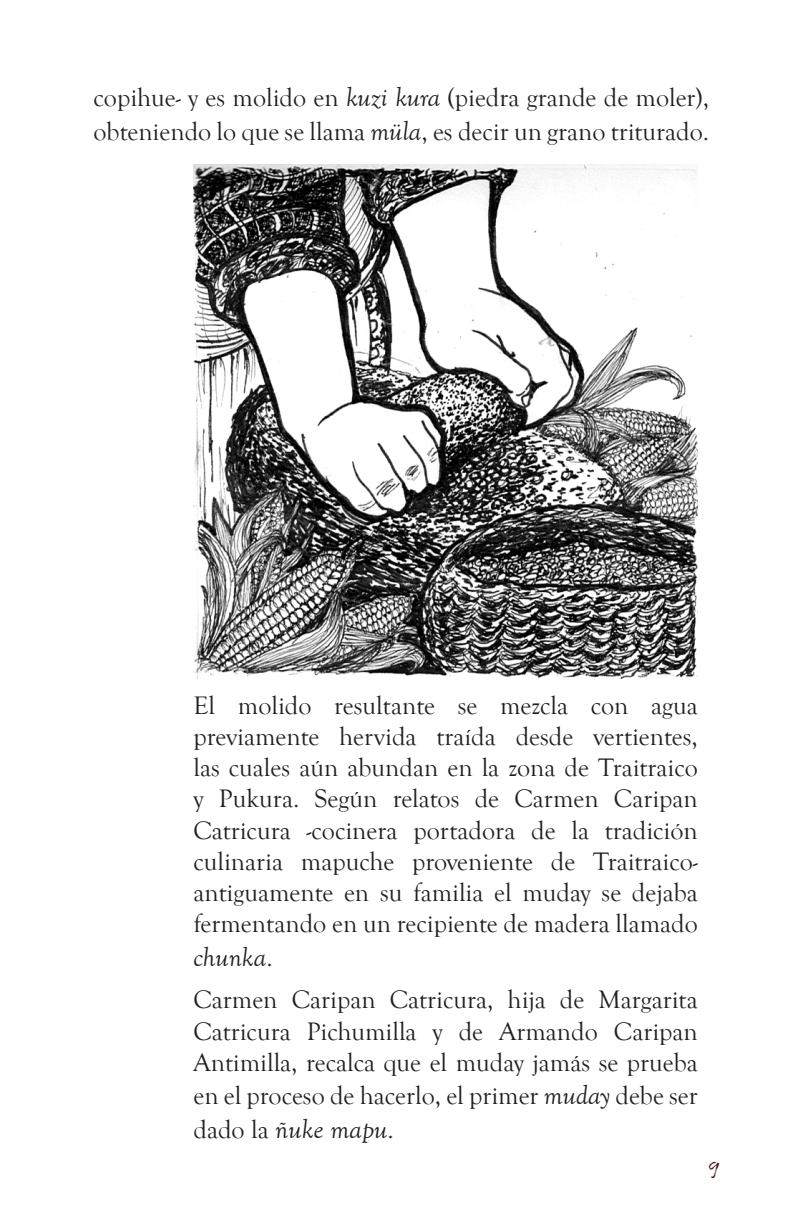
<style>
.page{position:relative;width:792px;height:1224px;background:#fff}
.page>*{position:absolute;margin:0;border:0;box-sizing:border-box;transform-origin:0 0}
.t1{font:italic 28px "Goudy Old Style T";color:#231f20}
.t2{font:26px/31.2px "Goudy Old Style T";color:#231f20;text-align:justify}
.t3{font:24px "Lemon Tuesday";color:#521f22}
.s1{font-style:italic;font-size:28px}
.s2{font-style:normal;font-size:26px}
</style>
<div class="page">
<img style="left:193px;top:165px;width:505px;height:514px">
<p class="t2" style="left:94px;top:82px;width:617px;line-height:33.6px">copihue- y es molido en <span class="s1">kuzi kura</span> (piedra grande de moler), obteniendo lo que se llama <span class="s1">müla</span>, es decir un grano triturado.</p>
<p class="t2" style="left:193px;top:690px;width:506px">El molido resultante se mezcla con agua previamente hervida traída desde vertientes, las cuales aún abundan en la zona de Traitraico y Pukura. Según relatos de Carmen Caripan Catricura -cocinera portadora de la tradición culinaria mapuche proveniente de Traitraico&shy;antiguamente en su familia el muday se dejaba fermentando en un recipiente de madera llamado</p>
<p class="t1" style="left:193px;top:941px;width:81px">chunka<span class="s2">.</span></p>
<p class="t2" style="left:193px;top:985px;width:506px">Carmen Caripan Catricura, hija de Margarita Catricura Pichumilla y de Armando Caripan Antimilla, recalca que el muday jamás se prueba</p>
<p class="t2" style="left:193px;top:1081px;width:506px">en el proceso de hacerlo, el primer <span class="s1">muday</span> debe ser</p>
<p class="t1" style="left:193px;top:1114px;width:202px"><span class="s2">dado la</span> ñuke mapu<span class="s2">.</span></p>
<p class="t3" style="left:708px;top:1156px;width:13px">9</p>
</div>
